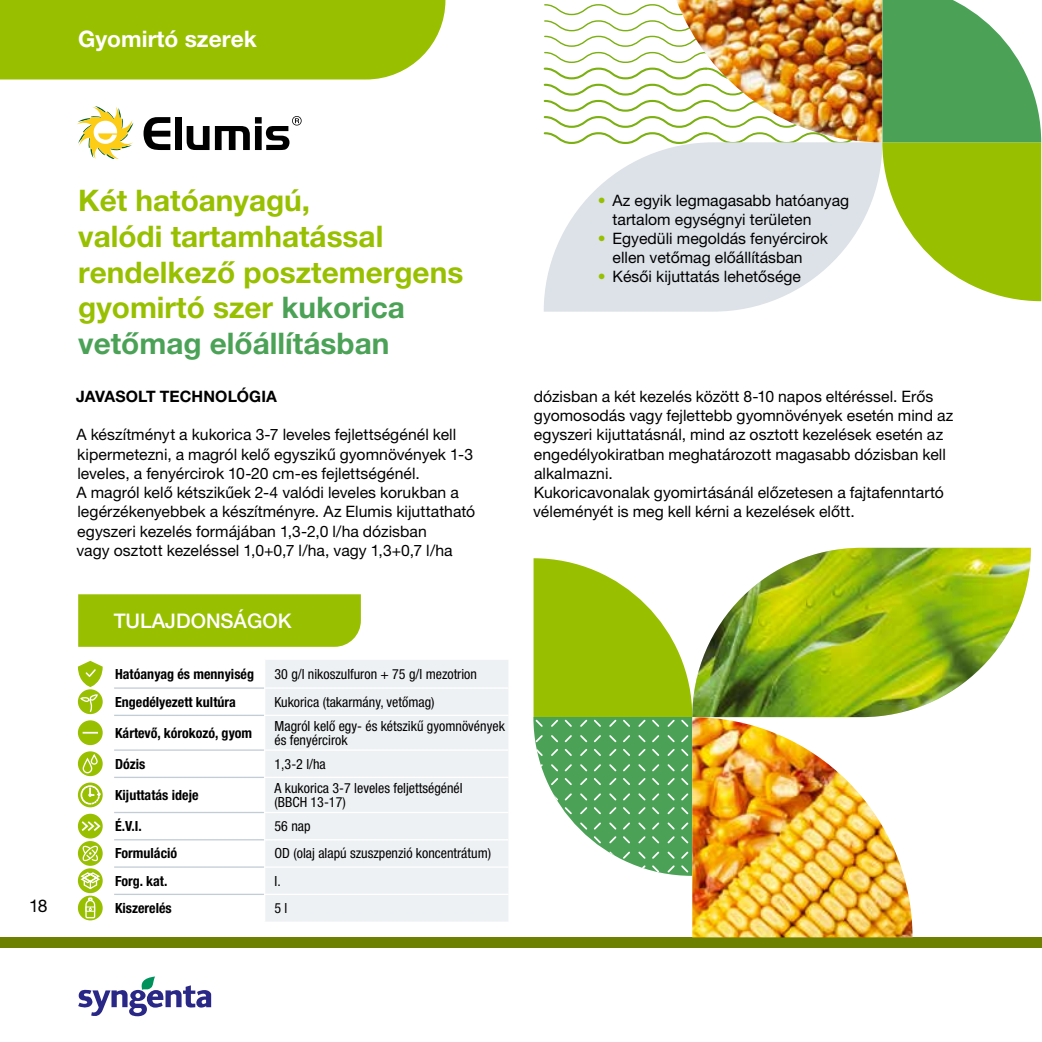
<style>
.page{position:relative;width:1042px;height:1042px;background:#fff}
.page>*{position:absolute;margin:0;border:0;box-sizing:border-box;transform-origin:0 0}
.t1{font:700 29.75px/35.7px "Helvetica Neue LT Pro";color:#98c000}
.t2{font:700 22.75px "Helvetica Neue LT Pro";color:#fff}
.t3{font:500 20.12px "Helvetica Neue LT Pro";color:#fff}
.t4{font:17.5px "Helvetica Neue LT Pro";color:#000}
.t5{font:15.75px/19.2px "Helvetica Neue LT Pro";color:#000}
.t6{font:700 15.75px "Helvetica Neue LT Pro";letter-spacing:.005em;color:#000}
.t7{font:condensed 14px/14px "Helvetica Neue LT Pro";color:#000}
.t8{font:700 condensed 14px "Helvetica Neue LT Pro";color:#000}
.s1{color:#4ba257}
.s2{color:#98c000}
</style>
<div class="page">
<svg style="left:78px;top:976px;width:133px;height:41px"></svg>
<div style="left:0;top:937px;width:1042px;height:11px;background:#6e8000"></div>
<div style="left:0;top:0;width:445px;height:79px;background:#98c000"></div>
<svg style="left:144px;top:117px;width:26px;height:33px"></svg>
<div style="left:175px;top:117px;width:7px;height:33px;background:#000"></div>
<svg style="left:187px;top:126px;width:22px;height:24px"></svg>
<svg style="left:77px;top:106px;width:56px;height:53px"></svg>
<svg style="left:215px;top:116px;width:87px;height:34px"></svg>
<div style="left:265px;top:660px;width:243px;height:261px;background:#eef1f4"></div>
<hr style="left:264px;top:687px;width:244px;height:2px;background:#fff">
<hr style="left:264px;top:715px;width:244px;height:1px;background:#fff">
<hr style="left:264px;top:749px;width:244px;height:2px;background:#fff">
<hr style="left:264px;top:777px;width:244px;height:1px;background:#fff">
<hr style="left:264px;top:812px;width:244px;height:1px;background:#fff">
<hr style="left:264px;top:839px;width:244px;height:1px;background:#fff">
<hr style="left:264px;top:866px;width:244px;height:2px;background:#fff">
<hr style="left:264px;top:893px;width:244px;height:2px;background:#fff">
<hr style="left:114px;top:687px;width:150px;height:2px;background:#c3cdd8">
<hr style="left:114px;top:715px;width:150px;height:1px;background:#c3cdd8">
<hr style="left:114px;top:749px;width:150px;height:2px;background:#c3cdd8">
<hr style="left:114px;top:777px;width:150px;height:1px;background:#c3cdd8">
<hr style="left:114px;top:812px;width:150px;height:1px;background:#c3cdd8">
<hr style="left:114px;top:839px;width:150px;height:1px;background:#c3cdd8">
<hr style="left:114px;top:866px;width:150px;height:2px;background:#c3cdd8">
<hr style="left:114px;top:893px;width:150px;height:2px;background:#c3cdd8">
<svg style="left:78px;top:661px;width:25px;height:26px"></svg>
<svg style="left:78px;top:689px;width:25px;height:25px"></svg>
<svg style="left:79px;top:693px;width:20px;height:20px"></svg>
<div style="left:78px;top:720px;width:25px;height:25px;background:#98c000;border-radius:50%"></div>
<svg style="left:83px;top:732px;width:15px;height:1px"></svg>
<svg style="left:78px;top:751px;width:25px;height:25px"></svg>
<div style="left:83px;top:758px;width:9px;height:15px;border:1px solid #fff;border-radius:4px"></div>
<div style="left:91px;top:754px;width:7px;height:11px;border:1px solid #fff;border-radius:3px"></div>
<svg style="left:78px;top:782px;width:25px;height:25px"></svg>
<svg style="left:81px;top:785px;width:20px;height:19px"></svg>
<div style="left:78px;top:814px;width:25px;height:24px;background:#98c000;border-radius:50%"></div>
<svg style="left:81px;top:819px;width:21px;height:14px"></svg>
<div style="left:78px;top:868px;width:25px;height:25px;background:#98c000;border-radius:50%"></div>
<svg style="left:78px;top:841px;width:25px;height:49px"></svg>
<div style="left:78px;top:895px;width:25px;height:25px;background:#98c000;border-radius:50%"></div>
<svg style="left:85px;top:896px;width:11px;height:23px"></svg>
<div style="left:78px;top:594px;width:283px;height:53px;background:#98c000"></div>
<svg style="left:543px;top:4px;width:133px;height:138px"></svg>
<svg style="left:544px;top:142px;width:338px;height:170px;fill:#dce2e8"></svg>
<img style="left:692px;top:548px;width:339px;height:169px">
<img style="left:676px;top:0;width:206px;height:142px">
<img style="left:692px;top:717px;width:220px;height:220px">
<svg style="left:533px;top:558px;width:159px;height:318px"></svg>
<svg style="left:882px;top:0;width:159px;height:301px"></svg>
<h2 class="t2" style="left:78px;top:25px;width:180px">Gyomirtó szerek</h2>
<p class="t4" style="left:29px;top:895px;width:20px">18</p>
<h1 class="t1" style="left:78px;top:182px;width:387px">Két hatóanyagú,<br>valódi tartamhatással rendelkező posztemergens gyomirtó szer <span class="s1">kukorica vetőmag előállításban</span></h1>
<p class="t6" style="left:76px;top:386px;width:202px">JAVASOLT TECHNOLÓGIA</p>
<p class="t5" style="left:77px;top:425px;width:400px">A készítményt a kukorica 3-7 leveles fejlettségénél kell kipermetezni, a magról kelő egyszikű gyomnövények 1-3 leveles, a fenyércirok 10-20 cm-es fejlettségénél.<br>A magról kelő kétszikűek 2-4 valódi leveles korukban a legérzékenyebbek a készítményre. Az Elumis kijuttatható egyszeri kezelés formájában 1,3-2,0 l/ha dózisban<br>vagy osztott kezeléssel 1,0+0,7 l/ha, vagy 1,3+0,7 l/ha</p>
<p class="t3" style="left:114px;top:608px;width:179px">TULAJDONSÁGOK</p>
<p class="t8" style="left:115px;top:665px;width:140px">Hatóanyag és mennyiség</p>
<p class="t7" style="left:274px;top:667px;width:204px">30 g/l nikoszulfuron + 75 g/l mezotrion</p>
<p class="t8" style="left:115px;top:693px;width:122px">Engedélyezett kultúra</p>
<p class="t7" style="left:274px;top:695px;width:162px">Kukorica (takarmány, vetőmag)</p>
<p class="t8" style="left:115px;top:724px;width:139px">Kártevő, kórokozó, gyom</p>
<p class="t7" style="left:274px;top:719px;width:232px">Magról kelő egy- és kétszikű gyomnövények és fenyércirok</p>
<p class="t8" style="left:115px;top:755px;width:32px">Dózis</p>
<p class="t7" style="left:274px;top:757px;width:53px">1,3-2 l/ha</p>
<p class="t8" style="left:115px;top:786px;width:85px">Kijuttatás ideje</p>
<p class="t7" style="left:274px;top:781px;width:190px">A kukorica 3-7 leveles feljettségénél (BBCH 13-17)</p>
<p class="t8" style="left:115px;top:817px;width:28px">É.V.I.</p>
<p class="t7" style="left:274px;top:819px;width:38px">56 nap</p>
<p class="t8" style="left:115px;top:845px;width:64px">Formuláció</p>
<p class="t7" style="left:274px;top:846px;width:218px">OD (olaj alapú szuszpenzió koncentrátum)</p>
<p class="t8" style="left:115px;top:872px;width:54px">Forg. kat.</p>
<p class="t7" style="left:274px;top:873px;width:8px">I.</p>
<p class="t8" style="left:115px;top:900px;width:58px">Kiszerelés</p>
<p class="t7" style="left:274px;top:901px;width:14px">5 l</p>
<p class="t5" style="left:612px;top:191px;width:238px;text-indent:-15px"><span class="s2">•</span> Az egyik legmagasabb hatóanyag tartalom egységnyi területen</p>
<p class="t5" style="left:612px;top:229px;width:217px;text-indent:-15px"><span class="s2">•</span> Egyedüli megoldás fenyércirok ellen vetőmag előállításban</p>
<p class="t5" style="left:598px;top:266px;width:205px"><span class="s2">•</span> Késői kijuttatás lehetősége</p>
<p class="t5" style="left:533px;top:386px;width:422px">dózisban a két kezelés között 8-10 napos eltéréssel. Erős gyomosodás vagy fejlettebb gyomnövények esetén mind az egyszeri kijuttatásnál, mind az osztott kezelések esetén az engedélyokiratban meghatározott magasabb dózisban kell alkalmazni.<br>Kukoricavonalak gyomirtásánál előzetesen a fajtafenntartó véleményét is meg kell kérni a kezelések előtt.</p>
</div>
